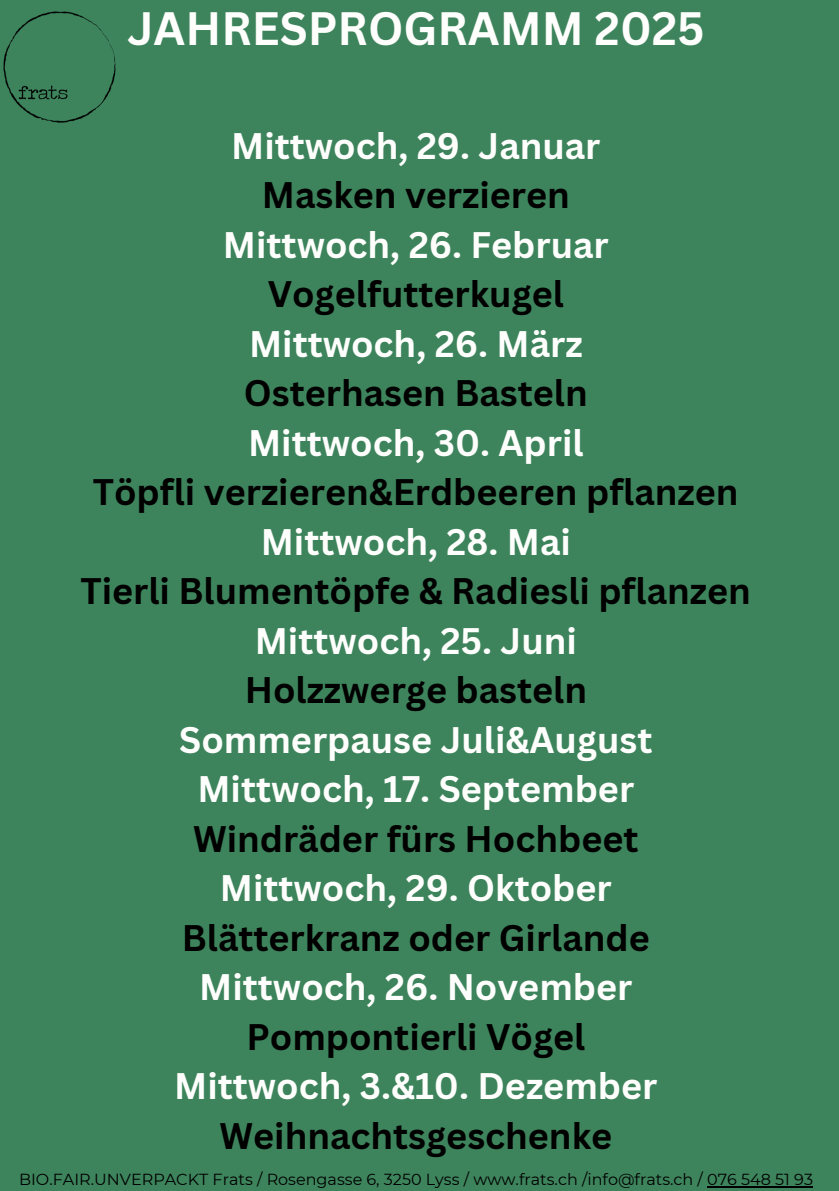
<style>
.page{position:relative;width:839px;height:1191px;background:#fff}
.page>*{position:absolute;margin:0;border:0;box-sizing:border-box;transform-origin:0 0}
.t1{font:700 45.6px "Canva Sans";color:#fefefc}
.t2{font:700 36px/49.6px "Canva Sans";color:#000;text-align:center}
.t3{font:16px "Montserrat";color:#000}
.s1{color:#fefefc}
</style>
<div class="page">
<div style="left:0;top:0;width:838px;height:1191px;background:#3d845c"></div>
<img style="left:3px;top:11px;width:113px;height:112px">
<hr style="left:707px;top:1187px;width:106px;height:1px;background:#000">
<h1 class="t1" style="left:127px;top:-4px;width:579px">JAHRESPROGRAMM 2025</h1>
<h2 class="t2" style="left:80px;top:120px;width:672px"><span class="s1">Mittwoch, 29. Januar<br></span>Masken verzieren<br><span class="s1">Mittwoch, 26. Februar<br></span>Vogelfutterkugel<br><span class="s1">Mittwoch, 26. März<br></span>Osterhasen Basteln<br><span class="s1">Mittwoch, 30. April<br></span>Töpfli verzieren&amp;Erdbeeren pflanzen<br><span class="s1">Mittwoch, 28. Mai<br></span>Tierli Blumentöpfe &amp; Radiesli pflanzen<br><span class="s1">Mittwoch, 25. Juni<br></span>Holzzwerge basteln<br><span class="s1">Sommerpause Juli&amp;August<br>Mittwoch, 17. September<br></span>Windräder fürs Hochbeet<br><span class="s1">Mittwoch, 29. Oktober<br></span>Blätterkranz oder Girlande<br><span class="s1">Mittwoch, 26. November<br></span>Pompontierli Vögel<br><span class="s1">Mittwoch, 3.&amp;10. Dezember<br></span>Weihnachtsgeschenke</h2>
<p class="t3" style="left:19px;top:1170px;width:795px">BIO.FAIR.UNVERPACKT Frats / Rosengasse 6, 3250 Lyss / www.frats.ch /info@frats.ch / 076 548 51 93</p>
</div>
